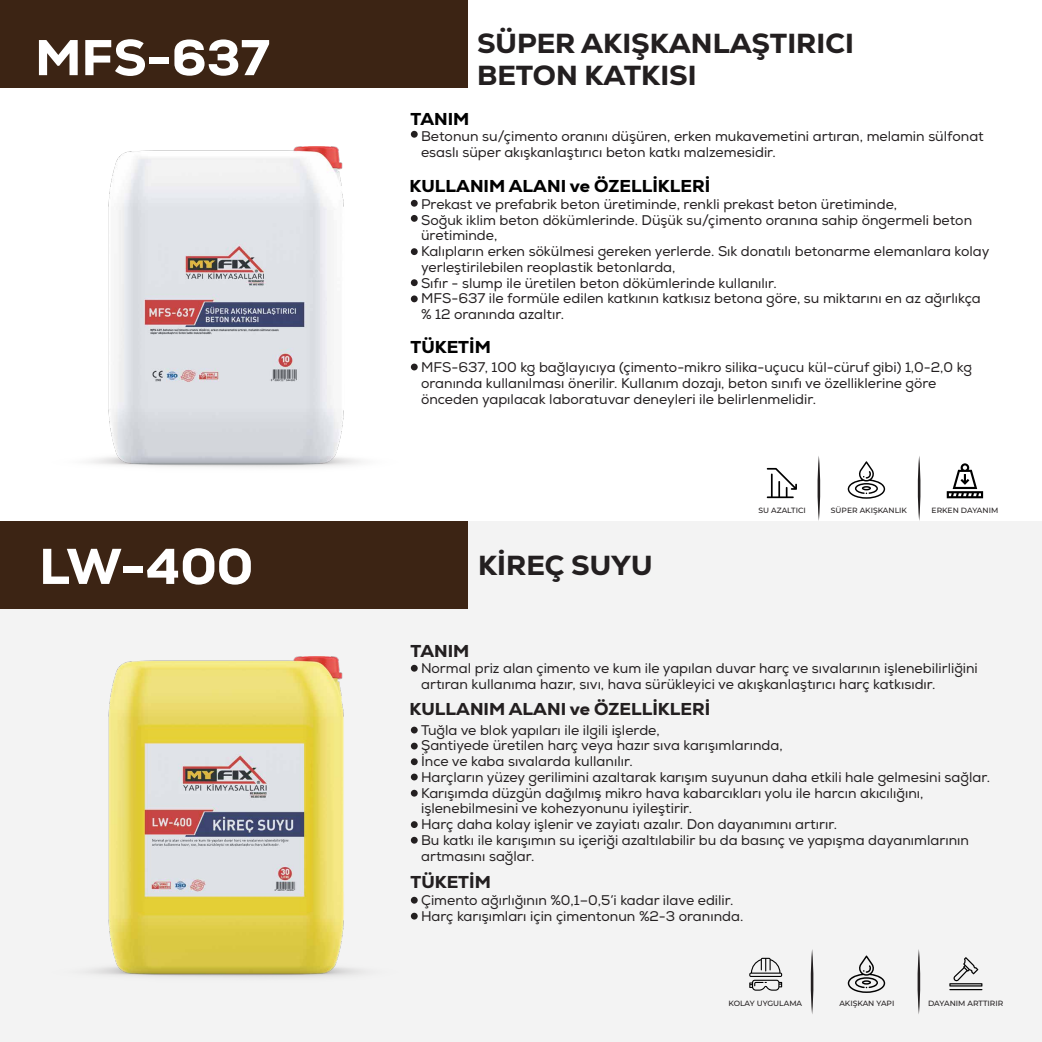
<style>
.page{position:relative;width:1042px;height:1042px;background:#fff}
.page>*{position:absolute;margin:0;border:0;box-sizing:border-box;transform-origin:0 0}
.t1{font:800 50.23px "Nexa";color:#fff}
.t2{font:800 28px/31.5px "Nexa";color:#231f20}
.t3{font:800 17.5px "Nexa";color:#231f20}
.t4{font:800 17.5px "Nexa";color:#010101}
.t5{font:14px/15.8px "Nexa";color:#231f20}
.t6{font:500 7.52px "Montserrat";color:#231f20}
</style>
<div class="page">
<div style="left:0;top:0;width:468px;height:88px;background:#3c2414"></div>
<div style="left:0;top:521px;width:1042px;height:521px;background:#f3f3f3"></div>
<div style="left:0;top:521px;width:468px;height:88px;background:#3c2414"></div>
<svg style="left:817px;top:456px;width:3px;height:65px"></svg>
<svg style="left:917px;top:456px;width:4px;height:65px"></svg>
<svg style="left:810px;top:949px;width:4px;height:65px"></svg>
<svg style="left:917px;top:949px;width:3px;height:65px"></svg>
<div style="left:411px;top:726px;width:7px;height:7px;background:#231f20;border-radius:50%"></div>
<div style="left:411px;top:742px;width:7px;height:7px;background:#231f20;border-radius:50%"></div>
<div style="left:411px;top:897px;width:7px;height:6px;background:#231f20;border-radius:50%"></div>
<div style="left:411px;top:913px;width:7px;height:6px;background:#231f20;border-radius:50%"></div>
<div style="left:411px;top:758px;width:7px;height:7px;background:#231f20;border-radius:50%"></div>
<div style="left:411px;top:773px;width:7px;height:7px;background:#231f20;border-radius:50%"></div>
<div style="left:411px;top:790px;width:7px;height:6px;background:#231f20;border-radius:50%"></div>
<div style="left:411px;top:821px;width:7px;height:7px;background:#231f20;border-radius:50%"></div>
<div style="left:411px;top:837px;width:7px;height:6px;background:#231f20;border-radius:50%"></div>
<div style="left:411px;top:665px;width:7px;height:7px;background:#231f20;border-radius:50%"></div>
<div style="left:411px;top:131px;width:7px;height:7px;background:#231f20;border-radius:50%"></div>
<div style="left:411px;top:200px;width:7px;height:7px;background:#231f20;border-radius:50%"></div>
<div style="left:411px;top:364px;width:7px;height:6px;background:#231f20;border-radius:50%"></div>
<div style="left:411px;top:279px;width:7px;height:7px;background:#231f20;border-radius:50%"></div>
<div style="left:411px;top:295px;width:7px;height:7px;background:#231f20;border-radius:50%"></div>
<div style="left:411px;top:248px;width:7px;height:7px;background:#231f20;border-radius:50%"></div>
<div style="left:411px;top:215px;width:7px;height:7px;background:#231f20;border-radius:50%"></div>
<svg style="left:848px;top:461px;width:37px;height:38px"></svg>
<svg style="left:767px;top:468px;width:30px;height:30px"></svg>
<svg style="left:947px;top:463px;width:36px;height:35px"></svg>
<svg style="left:848px;top:955px;width:37px;height:38px"></svg>
<svg style="left:749px;top:958px;width:33px;height:32px"></svg>
<hr style="left:949px;top:983px;width:33px;height:3px;background:#000">
<hr style="left:949px;top:989px;width:33px;height:1px;background:#000">
<svg style="left:953px;top:957px;width:25px;height:24px"></svg>
<img style="left:90px;top:147px;width:271px;height:321px">
<img style="left:90px;top:656px;width:271px;height:322px">
<h1 class="t1" style="left:35px;top:25px;width:236px">MFS-637</h1>
<h2 class="t2" style="left:477px;top:27px;width:378px">SÜPER AKIŞKANLAŞTIRICI<br>BETON KATKISI</h2>
<p class="t4" style="left:410px;top:107px;width:60px">TANIM</p>
<p class="t5" style="left:421px;top:129px;width:564px">Betonun su/çimento oranını düşüren, erken mukavemetini artıran, melamin sülfonat esaslı süper akışkanlaştırıcı beton katkı malzemesidir.</p>
<p class="t5" style="left:421px;top:196px;width:570px">Prekast ve prefabrik beton üretiminde, renkli prekast beton üretiminde,<br>Soğuk iklim beton dökümlerinde. Düşük su/çimento oranına sahip öngermeli beton üretiminde,<br>Kalıpların erken sökülmesi gereken yerlerde. Sık donatılı betonarme elemanlara kolay yerleştirilebilen reoplastik betonlarda,<br>Sıfır - slump ile üretilen beton dökümlerinde kullanılır.<br>MFS-637 ile formüle edilen katkının katkısız betona göre, su miktarını en az ağırlıkça % 12 oranında azaltır.</p>
<p class="t4" style="left:409px;top:174px;width:302px">KULLANIM ALANI ve ÖZELLİKLERİ</p>
<p class="t4" style="left:410px;top:336px;width:82px">TÜKETİM</p>
<p class="t5" style="left:421px;top:360px;width:552px">MFS-637, 100 kg bağlayıcıya (çimento-mikro silika-uçucu kül-cüruf gibi) 1,0-2,0 kg oranında kullanılması önerilir. Kullanım dozajı, beton sınıfı ve özelliklerine göre önceden yapılacak laboratuvar deneyleri ile belirlenmelidir.</p>
<h1 class="t1" style="left:39px;top:534px;width:215px">LW-400</h1>
<h2 class="t2" style="left:478px;top:549px;width:176px">KİREÇ SUYU</h2>
<p class="t3" style="left:410px;top:640px;width:60px">TANIM</p>
<p class="t6" style="left:758px;top:505px;width:49px">SU AZALTICI</p>
<p class="t6" style="left:831px;top:505px;width:78px">SÜPER AKIŞKANLIK</p>
<p class="t6" style="left:931px;top:505px;width:68px">ERKEN DAYANIM</p>
<p class="t5" style="left:421px;top:660px;width:558px">Normal priz alan çimento ve kum ile yapılan duvar harç ve sıvalarının işlenebilirliğini artıran kullanıma hazır, sıvı, hava sürükleyici ve akışkanlaştırıcı harç katkısıdır.</p>
<p class="t5" style="left:421px;top:722px;width:570px">Tuğla ve blok yapıları ile ilgili işlerde,<br>Şantiyede üretilen harç veya hazır sıva karışımlarında,<br>İnce ve kaba sıvalarda kullanılır.<br>Harçların yüzey gerilimini azaltarak karışım suyunun daha etkili hale gelmesini sağlar.<br>Karışımda düzgün dağılmış mikro hava kabarcıkları yolu ile harcın akıcılığını, işlenebilmesini ve kohezyonunu iyileştirir.<br>Harç daha kolay işlenir ve zayiatı azalır. Don dayanımını artırır.<br>Bu katkı ile karışımın su içeriği azaltılabilir bu da basınç ve yapışma dayanımlarının artmasını sağlar.</p>
<p class="t5" style="left:421px;top:893px;width:324px">Çimento ağırlığının %0,1–0,5’i kadar ilave edilir.<br>Harç karışımları için çimentonun %2-3 oranında.</p>
<p class="t3" style="left:409px;top:698px;width:302px">KULLANIM ALANI ve ÖZELLİKLERİ</p>
<p class="t3" style="left:410px;top:870px;width:82px">TÜKETİM</p>
<p class="t6" style="left:728px;top:998px;width:75px">KOLAY UYGULAMA</p>
<p class="t6" style="left:839px;top:998px;width:56px">AKIŞKAN YAPI</p>
<p class="t6" style="left:928px;top:998px;width:77px">DAYANIM ARTTIRIR</p>
</div>
